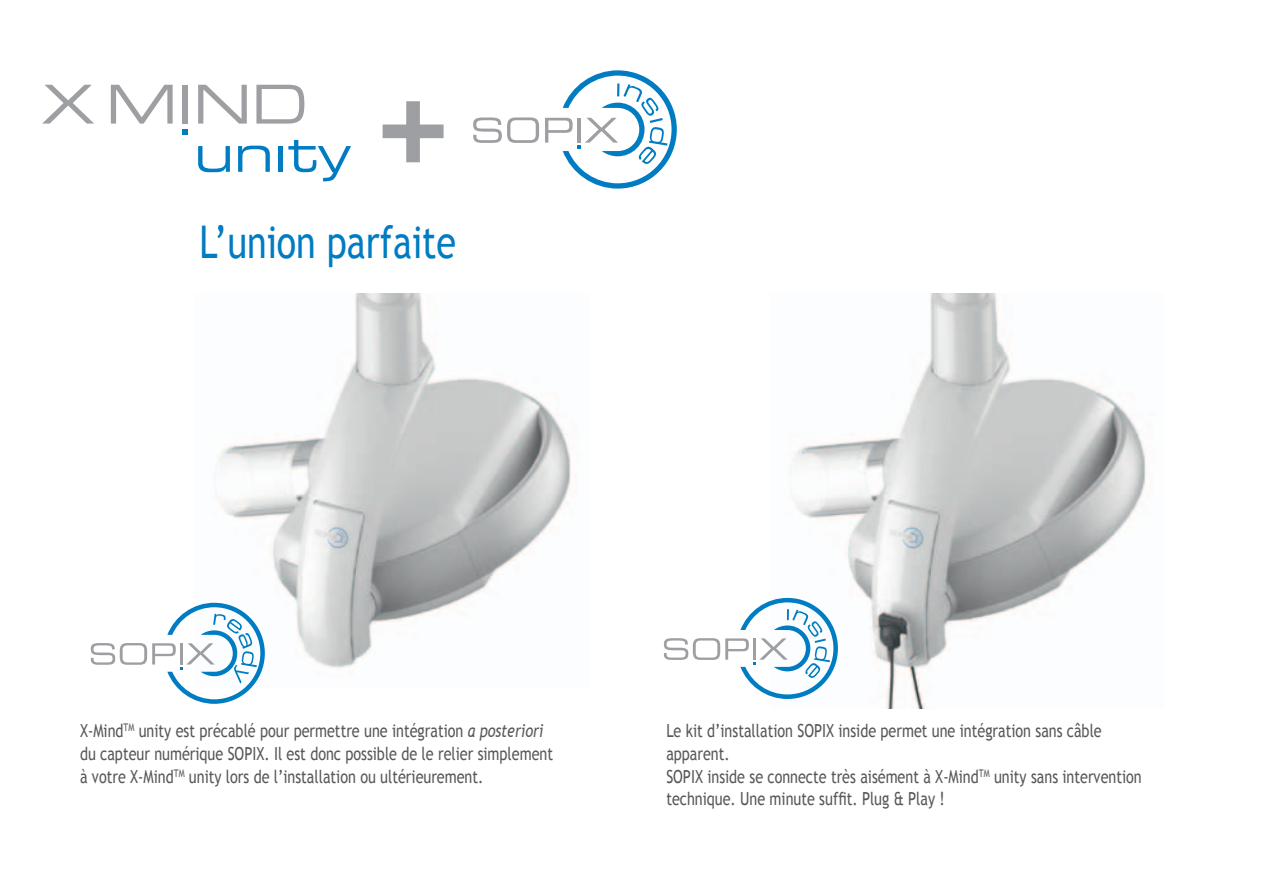
<style>
.page{position:relative;width:1263px;height:893px;background:#fff}
.page>*{position:absolute;margin:0;border:0;box-sizing:border-box;transform-origin:0 0}
.t1{font:700 138.9px "Trebuchet MS";color:#9d9fa2}
.t2{font:45px "Trebuchet MS";color:#007cc2;scale:.8 1}
.t3{font:18px/22.5px "Trebuchet MS";color:#57585a;scale:.8 1}
.s1{font-style:italic}
</style>
<div class="page">
<img style="left:214px;top:293px;width:357px;height:376px">
<img style="left:778px;top:293px;width:368px;height:415px">
<svg style="left:91px;top:602px;width:174px;height:101px"></svg>
<svg style="left:664px;top:597px;width:174px;height:101px"></svg>
<svg style="left:182px;top:129px;width:6px;height:5px"></svg>
<svg style="left:198px;top:146px;width:32px;height:26px"></svg>
<svg style="left:238px;top:146px;width:32px;height:26px"></svg>
<hr style="left:279px;top:146px;width:4px;height:26px;background:#007cc2">
<svg style="left:288px;top:140px;width:63px;height:41px"></svg>
<svg style="left:43px;top:85px;width:51px;height:38px"></svg>
<svg style="left:111px;top:85px;width:62px;height:38px"></svg>
<div style="left:183px;top:85px;width:5px;height:38px;background:#9d9fa2"></div>
<svg style="left:198px;top:85px;width:49px;height:38px"></svg>
<svg style="left:256px;top:85px;width:48px;height:38px"></svg>
<svg style="left:473px;top:117px;width:66px;height:26px"></svg>
<svg style="left:545px;top:70px;width:132px;height:118px"></svg>
<h1 class="t1" style="left:371px;top:38px;width:83px">+</h1>
<h2 class="t2" style="left:199px;top:216px;width:322px">L’union parfaite</h2>
<p class="t3" style="left:80px;top:719px;width:593px">X-Mind<sup>TM</sup> unity est précablé pour permettre une intégration <span class="s1">a posteriori </span>du capteur numérique SOPIX. Il est donc possible de le relier simplement à votre X-Mind<sup>TM</sup> unity lors de l’installation ou ultérieurement.</p>
<p class="t3" style="left:666px;top:719px;width:596px">Le kit d’installation SOPIX inside permet une intégration sans câble apparent.<br>SOPIX inside se connecte très aisément à X-Mind<sup>TM</sup> unity sans intervention technique. Une minute suffit. Plug &amp; Play !</p>
</div>
